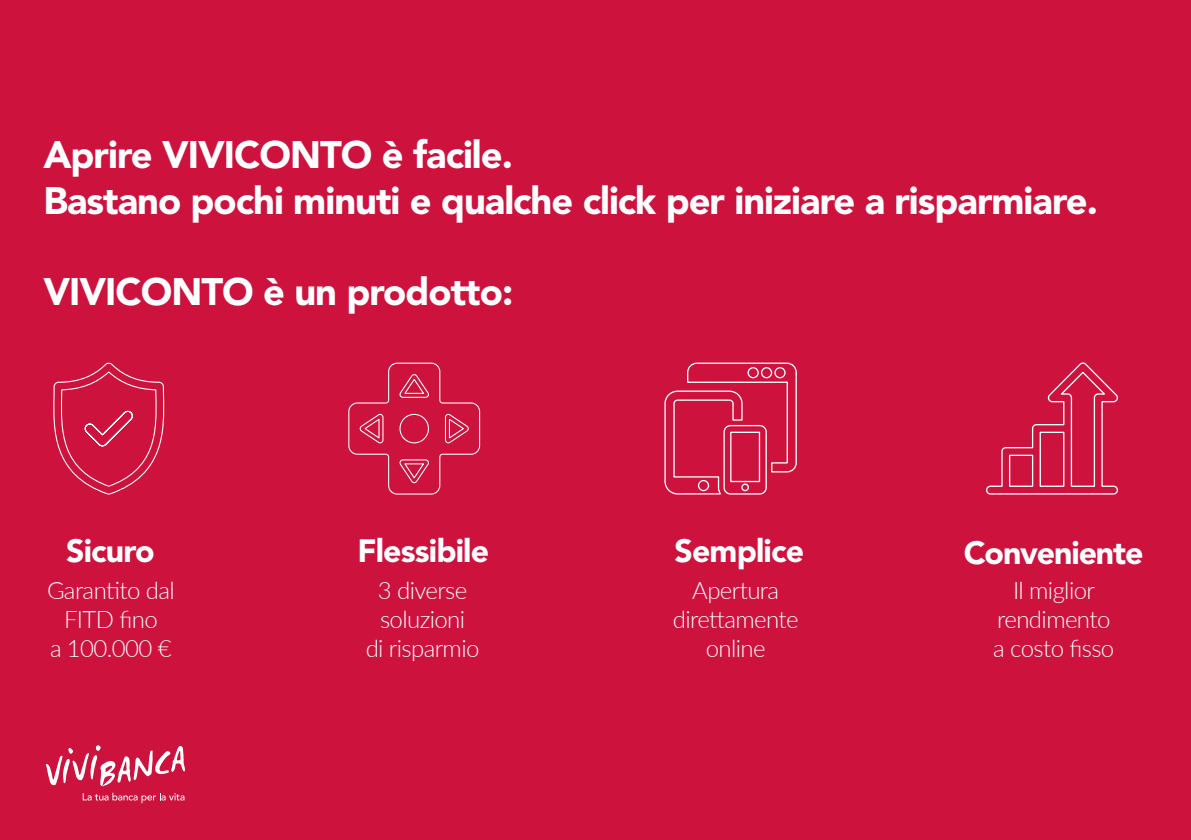
<style>
.page{position:relative;width:1191px;height:840px;background:#fff}
.page>*{position:absolute;margin:0;border:0;box-sizing:border-box;transform-origin:0 0}
.t1{font:900 38px/45.6px "Avenir LT Std";letter-spacing:-.025em;color:#fff}
.t2{font:900 32px "Avenir LT Std";letter-spacing:-.025em;color:#fff}
.t3{font:300 24px/28.8px "Lato";letter-spacing:-.025em;color:#fff;text-align:center}
</style>
<div class="page">
<div style="left:0;top:0;width:1191px;height:839px;background:#cd123d"></div>
<svg style="left:46px;top:745px;width:139px;height:41px"></svg>
<svg style="left:83px;top:792px;width:101px;height:10px"></svg>
<svg style="left:53px;top:362px;width:112px;height:133px"></svg>
<svg style="left:348px;top:362px;width:133px;height:133px"></svg>
<svg style="left:664px;top:362px;width:133px;height:133px"></svg>
<svg style="left:986px;top:362px;width:132px;height:133px"></svg>
<h1 class="t1" style="left:43px;top:132px;width:1056px">Aprire VIVICONTO è facile.<br>Bastano pochi minuti e qualche click per iniziare a risparmiare.</h1>
<h1 class="t1" style="left:43px;top:269px;width:471px">VIVICONTO è un prodotto:</h1>
<h2 class="t2" style="left:66px;top:531px;width:90px">Sicuro</h2>
<h2 class="t2" style="left:357px;top:531px;width:133px">Flessibile</h2>
<h2 class="t2" style="left:674px;top:531px;width:131px">Semplice</h2>
<h2 class="t2" style="left:963px;top:533px;width:181px">Conveniente</h2>
<p class="t3" style="left:47px;top:574px;width:129px">Garantito dal<br>FITD fino<br>a 100.000 €</p>
<p class="t3" style="left:366px;top:574px;width:115px">3 diverse soluzioni<br>di risparmio</p>
<p class="t3" style="left:673px;top:574px;width:127px">Apertura direttamente online</p>
<p class="t3" style="left:993px;top:574px;width:122px">Il miglior rendimento a costo fisso</p>
</div>
